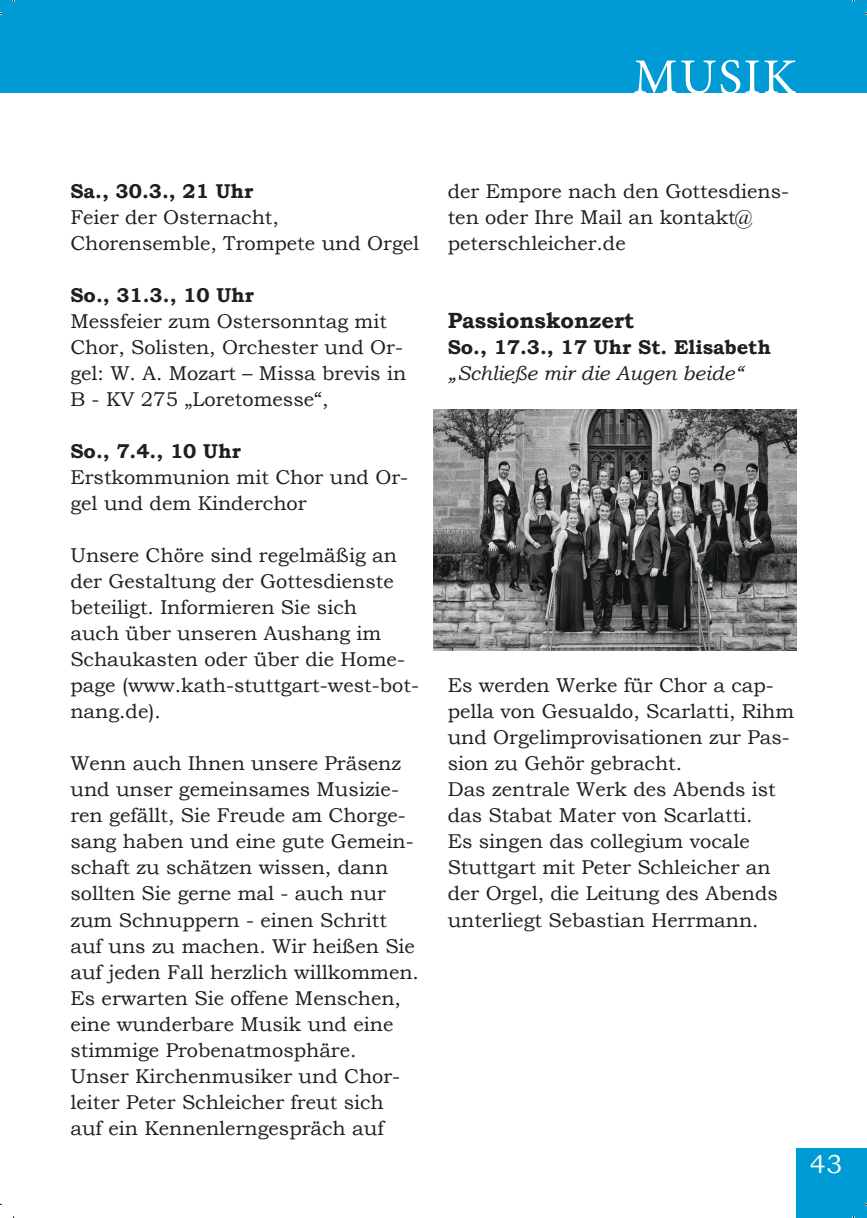
<style>
.page{position:relative;width:867px;height:1218px;background:#fff}
.page>*{position:absolute;margin:0;border:0;box-sizing:border-box;transform-origin:0 0}
.t1{font:50px "Minion Pro";letter-spacing:.04em;color:#fff}
.t2{font:26px "Bookman Old Style";color:#fff}
.Fließtext{font:700 22px "Bookman Old Style";color:#1f1f1e}
.Fließtext-2{font:20px/26px "Bookman Old Style";color:#1f1f1e}
.Fließtext-3{font:700 20px "Bookman Old Style";color:#1f1f1e}
.Fließtext-4{font:italic 20px "Bookman Old Style";color:#1f1f1e}
</style>
<div class="page">
<div style="left:796px;top:1148px;width:70px;height:70px;background:#009ad5"></div>
<div style="left:0;top:0;width:14px;height:93px;background:#009ad5"></div>
<div style="left:14px;top:0;width:852px;height:93px;background:#009ad5"></div>
<img style="left:433px;top:409px;width:363px;height:242px">
<h1 class="t1" style="left:633px;top:44px;width:165px">MUSIK</h1>
<p class="Fließtext-3" style="left:70px;top:177px;width:184px">Sa., 30.3., 21 Uhr</p>
<p class="Fließtext-2" style="left:70px;top:205px;width:210px">Feier der Osternacht,</p>
<p class="Fließtext-2" style="left:70px;top:231px;width:350px">Chorensemble, Trompete und Orgel</p>
<p class="Fließtext-3" style="left:70px;top:281px;width:185px">So., 31.3., 10 Uhr</p>
<p class="Fließtext-2" style="left:70px;top:309px;width:337px">Messfeier zum Ostersonntag mit<br>Chor, Solisten, Orchester und Or&shy;gel: W. A. Mozart – Missa brevis in<br>B - KV 275 „Loretomesse“,</p>
<p class="Fließtext-3" style="left:70px;top:437px;width:172px">So., 7.4., 10 Uhr</p>
<p class="Fließtext-2" style="left:70px;top:465px;width:339px">Erstkommunion mit Chor und Or&shy;gel und dem Kinderchor</p>
<p class="Fließtext-2" style="left:70px;top:543px;width:328px">Unsere Chöre sind regelmäßig an der Gestaltung der Gottesdienste beteiligt. Informieren Sie sich</p>
<p class="Fließtext-2" style="left:70px;top:621px;width:350px">auch über unseren Aushang im<br>Schaukasten oder über die Home&shy;page (www.kath-stuttgart-west-bot&shy;nang.de).</p>
<p class="Fließtext-2" style="left:70px;top:751px;width:350px">Wenn auch Ihnen unsere Präsenz und unser gemeinsames Musizie&shy;ren gefällt, Sie Freude am Chorge&shy;sang haben und eine gute Gemein&shy;schaft zu schätzen wissen, dann sollten Sie gerne mal - auch nur zum Schnuppern - einen Schritt auf uns zu machen. Wir heißen Sie auf jeden Fall herzlich willkommen.<br>Es erwarten Sie offene Menschen, eine wunderbare Musik und eine stimmige Probenatmosphäre.<br>Unser Kirchenmusiker und Chor&shy;leiter Peter Schleicher freut sich auf ein Kennenlerngespräch auf</p>
<p class="Fließtext-2" style="left:447px;top:179px;width:343px">der Empore nach den Gottesdiens&shy;ten oder Ihre Mail an kontakt@ peterschleicher.de</p>
<p class="Fließtext" style="left:447px;top:305px;width:188px">Passionskonzert</p>
<p class="Fließtext-3" style="left:447px;top:333px;width:325px">So., 17.3., 17 Uhr St. Elisabeth</p>
<p class="Fließtext-4" style="left:447px;top:360px;width:297px">„Schließe mir die Augen beide“</p>
<p class="Fließtext-2" style="left:447px;top:673px;width:348px">Es werden Werke für Chor a cap&shy;pella von Gesualdo, Scarlatti, Rihm und Orgelimprovisationen zur Pas&shy;sion zu Gehör gebracht.</p>
<p class="Fließtext-2" style="left:447px;top:777px;width:329px">Das zentrale Werk des Abends ist das Stabat Mater von Scarlatti.</p>
<p class="Fließtext-2" style="left:447px;top:829px;width:331px">Es singen das collegium vocale<br>Stuttgart mit Peter Schleicher an der Orgel, die Leitung des Abends unterliegt Sebastian Herrmann.</p>
<h2 class="t2" style="left:809px;top:1147px;width:34px">43</h2>
</div>
